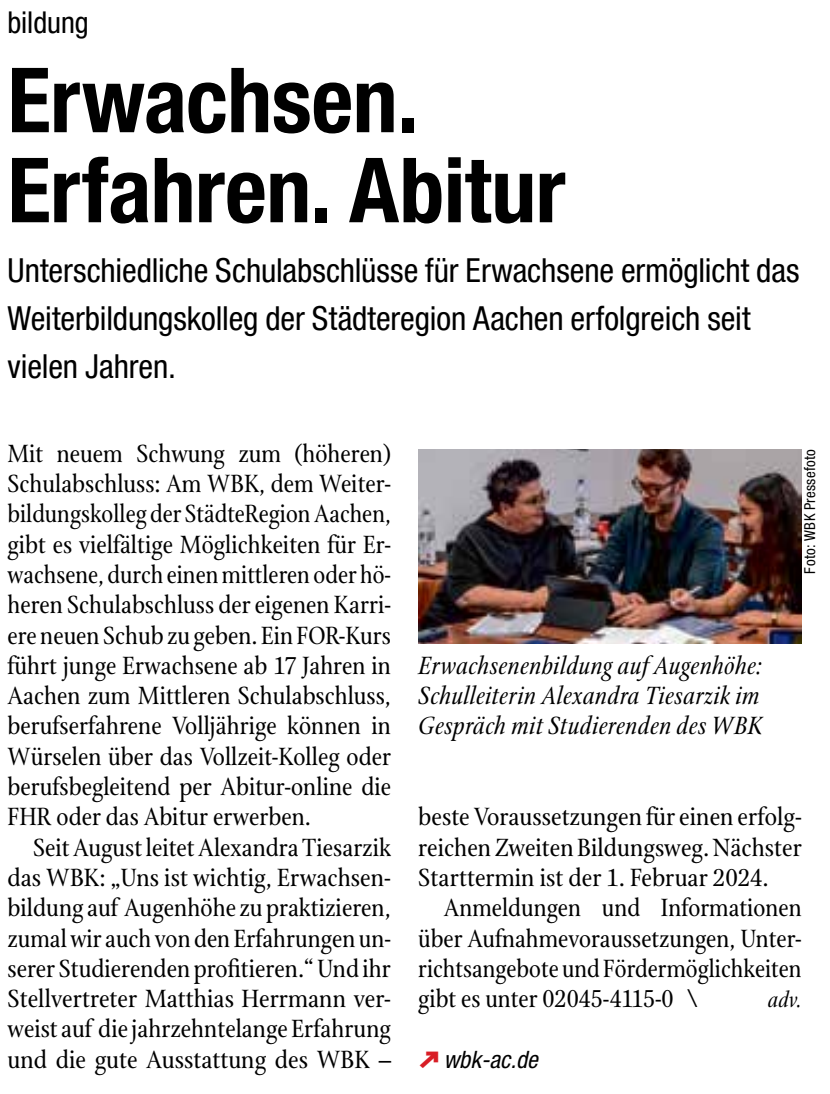
<style>
.page{position:relative;width:830px;height:1094px;background:#fff}
.page>*{position:absolute;margin:0;border:0;box-sizing:border-box;transform-origin:0 0}
.t1{font:700 condensed 90px/90px "Helvetica Neue LT Pro";letter-spacing:-.005em;color:#000}
.t2{font:condensed 33px/48px "Helvetica Neue LT Pro";letter-spacing:-.005em;color:#000}
.t3{font:condensed 30px "Helvetica Neue LT Pro";color:#000}
.t4{font:27px/30.3px "Stone Print";color:#000;text-align:justify}
.t5{font:italic 27px/30.3px "Stone Print";letter-spacing:.005em;color:#000;text-align:justify}
.t6{font:italic condensed 24px "Helvetica Neue LT Pro";color:#000}
.t7{font:italic 24px "Stone Print";color:#000}
.t8{font:condensed 15px "Helvetica Neue LT Pro";letter-spacing:.02em;color:#000}
.s1{font-family:"Aptifer Sans LT Pro";font-weight:900;font-style:normal;font-stretch:normal;font-size:24.3px;color:#d81d25}
</style>
<div class="page">
<img style="left:418px;top:449px;width:384px;height:194px">
<p class="t3" style="left:7px;top:5px;width:83px">bildung</p>
<h1 class="t1" style="left:7px;top:56px;width:560px">Erwachsen.<br>Erfahren. Abitur</h1>
<p class="t2" style="left:7px;top:246px;width:794px">Unterschiedliche Schulabschlüsse für Erwachsene ermöglicht das<br>Weiterbildungskolleg der Städteregion Aachen erfolgreich seit vielen Jahren.</p>
<p class="t4" style="left:7px;top:438px;width:385px">Mit neuem Schwung zum (höheren)<br>Schulabschluss: Am WBK, dem Weiter&shy;bildungskolleg der StädteRegion Aachen, gibt es vielfältige Möglichkeiten für Er&shy;wachsene, durch einen mittleren oder hö&shy;heren Schulabschluss der eigenen Karri&shy;ere neuen Schub zu geben. Ein FOR-Kurs führt junge Erwachsene ab 17 Jahren in Aachen zum Mittleren Schulabschluss, berufserfahrene Volljährige können in Würselen über das Vollzeit-Kolleg oder berufsbegleitend per Abitur-online die FHR oder das Abitur erwerben.</p>
<p class="t4" style="left:7px;top:832px;width:385px;text-indent:26px">Seit August leitet Alexandra Tiesarzik das WBK: „Uns ist wichtig, Erwachsen&shy;bildung auf Augenhöhe zu praktizieren, zumal wir auch von den Erfahrungen un&shy;serer Studierenden profitieren.“ Und ihr Stellvertreter Matthias Herrmann ver&shy;weist auf die jahrzehntelange Erfahrung und die gute Ausstattung des WBK –</p>
<p class="t5" style="left:418px;top:650px;width:346px">Erwachsenenbildung auf Augenhöhe:<br>Schulleiterin Alexandra Tiesarzik im Gespräch mit Studierenden des WBK</p>
<p class="t8" style="left:801px;top:573px;width:126px;rotate:-90deg">Foto: WBK Pressefoto</p>
<p class="t4" style="left:418px;top:802px;width:385px">beste Voraussetzungen für einen erfolg&shy;reichen Zweiten Bildungsweg. Nächster Starttermin ist der 1. Februar 2024.</p>
<p class="t4" style="left:418px;top:892px;width:385px;text-indent:26px">Anmeldungen und Informationen über Aufnahmevoraussetzungen, Unter&shy;richtsangebote und Fördermöglichkeiten gibt es unter 02045-4115-0 \</p>
<p class="t7" style="left:768px;top:985px;width:35px">adv.</p>
<p class="t6" style="left:418px;top:1045px;width:121px"><span class="s1">↗</span>wbk-ac.de</p>
</div>
